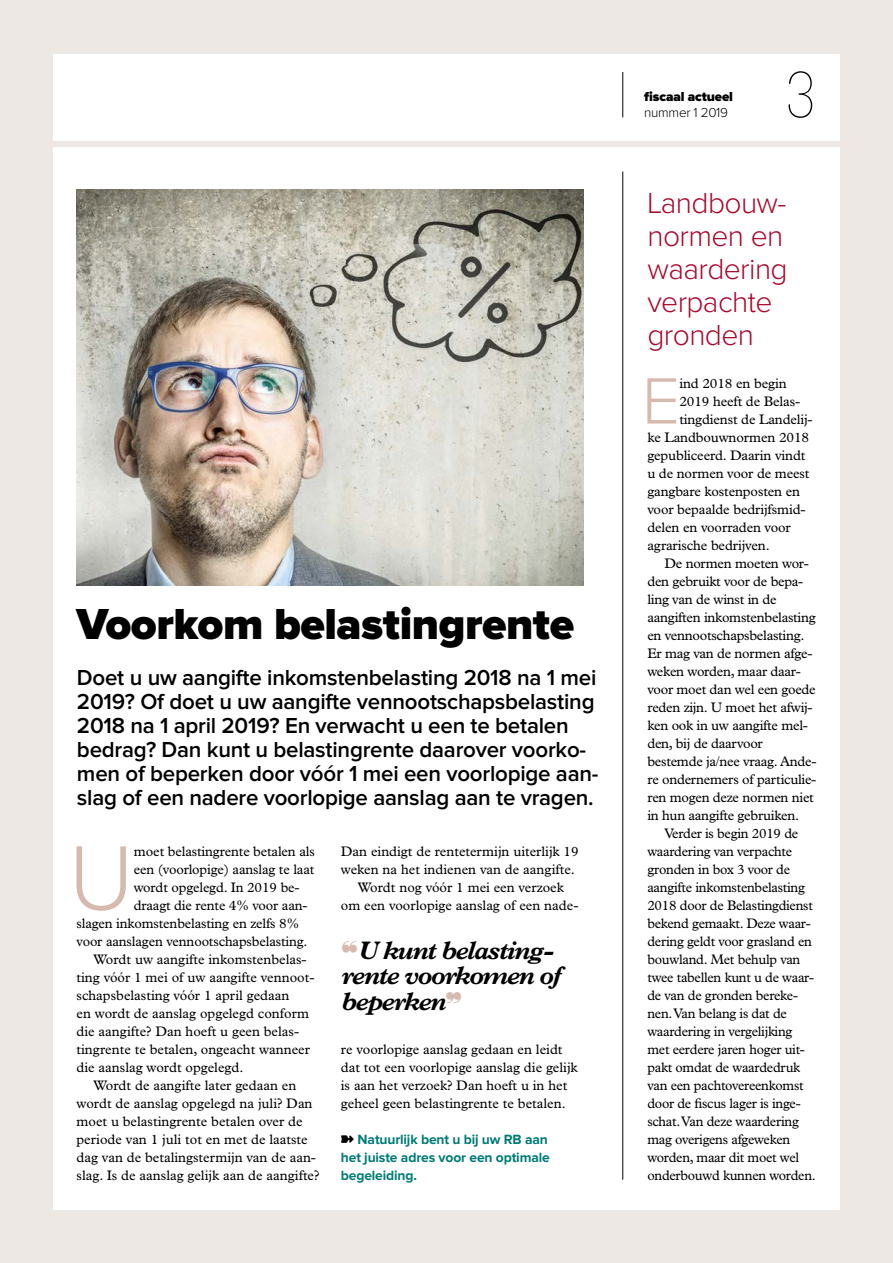
<style>
.page{position:relative;width:893px;height:1263px;background:#eee8e4}
.page>*{position:absolute;margin:0;border:0;box-sizing:border-box;transform-origin:0 0}
.t1{font:300 94.8px "Proxima Nova";color:#d6baae}
.t2{font:300 67.8px "Proxima Nova";color:#d6baae}
.t3{font:100 63px "Glypha LT Std";color:#000}
.t4{font:900 45px "Proxima Nova";letter-spacing:-.01em;color:#000}
.t5{font:300 30px/33px "Proxima Nova";letter-spacing:-.02em;color:#aa0a2f}
.t6{font:italic 700 25.5px/25.5px "Plantin Std";letter-spacing:-.05em;color:#000}
.t7{font:600 22.5px/24px "Proxima Nova";letter-spacing:-.01em;color:#000}
.t8{font:13.8px/18px "Plantin Std";letter-spacing:-.01em;color:#000;text-align:center}
.t9{font:700 13.8px/18px "Proxima Nova";letter-spacing:-.01em;color:#007b76}
.t10{font:900 13.5px/16.5px "Proxima Nova";letter-spacing:-.01em;color:#000}
.s1{color:#d6baae}
.s2{font-weight:300}
</style>
<div class="page">
<div style="left:53px;top:54px;width:787px;height:1156px;background:#fff"></div>
<div style="left:0;top:141px;width:893px;height:6px;background:#eee8e4"></div>
<img style="left:77px;top:189px;width:507px;height:396px">
<hr style="left:622px;top:72px;width:1px;height:45px;background:#000">
<hr style="left:622px;top:171px;width:1px;height:1008px;background:#000">
<p class="t4" style="left:77px;top:603px;width:499px">Voorkom belastingrente</p>
<p class="t7" style="left:77px;top:666px;width:523px">Doet u uw aangifte inkomstenbelasting 2018 na 1 mei 2019? Of doet u uw aangifte vennootschapsbelasting 2018 na 1 april 2019? En verwacht u een te betalen bedrag? Dan kunt u belastingrente daarover voorko&shy;men of beperken door vóór 1 mei een voorlopige aan&shy;slag of een nadere voorlopige aanslag aan te vragen.</p>
<p class="t1" style="left:69px;top:835px;width:67px">U</p>
<p class="t8" style="left:134px;top:842px;width:183px">moet belastingrente betalen als</p>
<p class="t8" style="left:134px;top:860px;width:182px">een (voorlopige) aanslag te laat</p>
<p class="t8" style="left:134px;top:878px;width:167px">wordt opgelegd. In 2019 be-</p>
<p class="t8" style="left:134px;top:896px;width:175px">draagt die rente 4% voor aan-</p>
<p class="t8" style="left:77px;top:914px;width:224px">slagen inkomstenbelasting en zelfs 8%</p>
<p class="t8" style="left:77px;top:932px;width:233px">voor aanslagen vennootschapsbelasting.</p>
<p class="t8" style="left:94px;top:950px;width:215px">Wordt uw aangifte inkomstenbelas-</p>
<p class="t8" style="left:77px;top:968px;width:239px">ting vóór 1 mei of uw aangifte vennoot-</p>
<p class="t8" style="left:77px;top:986px;width:214px">schapsbelasting vóór 1 april gedaan</p>
<p class="t8" style="left:77px;top:1004px;width:234px">en wordt de aanslag opgelegd conform</p>
<p class="t8" style="left:77px;top:1022px;width:224px">die aangifte? Dan hoeft u geen belas-</p>
<p class="t8" style="left:77px;top:1040px;width:235px">tingrente te betalen, ongeacht wanneer</p>
<p class="t8" style="left:77px;top:1058px;width:168px">die aanslag wordt opgelegd.</p>
<p class="t8" style="left:94px;top:1076px;width:204px">Wordt de aangifte later gedaan en</p>
<p class="t8" style="left:77px;top:1094px;width:238px">wordt de aanslag opgelegd na juli? Dan</p>
<p class="t8" style="left:77px;top:1112px;width:228px">moet u belastingrente betalen over de</p>
<p class="t8" style="left:77px;top:1130px;width:233px">periode van 1 juli tot en met de laatste</p>
<p class="t8" style="left:77px;top:1148px;width:241px">dag van de betalingstermijn van de aan-</p>
<p class="t8" style="left:77px;top:1166px;width:244px">slag. Is de aanslag gelijk aan de aangifte?</p>
<p class="t8" style="left:341px;top:842px;width:239px">Dan eindigt de rentetermijn uiterlijk 19 weken na het indienen van de aangifte.<br>Wordt nog vóór 1 mei een verzoek<br>om een voorlopige aanslag of een nade-</p>
<p class="t6" style="left:341px;top:937px;width:221px"><span class="s1">❝</span>U kunt belasting&shy;rente voorkomen of beperken</p>
<p class="t8" style="left:341px;top:1040px;width:238px;text-align:left">re voorlopige aanslag gedaan en leidt dat tot een voorlopige aanslag die gelijk is aan het verzoek? Dan hoeft u in het geheel geen belastingrente te betalen.</p>
<p class="t9" style="left:341px;top:1130px;width:210px;text-indent:17px">Natuurlijk bent u bij uw RB aan het juiste adres voor een optimale begeleiding.</p>
<p class="t10" style="left:644px;top:89px;width:90px">fiscaal actueel <span class="s2">nummer 1 2019</span></p>
<p class="t3" style="left:785px;top:58px;width:33px">3</p>
<p class="t5" style="left:647px;top:188px;width:142px">Landbouw&shy;normen en waardering verpachte gronden</p>
<p class="t2" style="left:642px;top:370px;width:40px">E</p>
<p class="t8" style="left:679px;top:374px;width:109px">ind 2018 en begin</p>
<p class="t8" style="left:679px;top:392px;width:122px">2019 heeft de Belas-</p>
<p class="t8" style="left:679px;top:410px;width:135px">tingdienst de Landelij-</p>
<p class="t8" style="left:647px;top:428px;width:163px">ke Landbouwnormen 2018</p>
<p class="t8" style="left:647px;top:446px;width:160px">gepubliceerd. Daarin vindt</p>
<p class="t8" style="left:647px;top:464px;width:164px">u de normen voor de meest</p>
<p class="t8" style="left:647px;top:482px;width:154px">gangbare kostenposten en</p>
<p class="t8" style="left:647px;top:500px;width:160px">voor bepaalde bedrijfsmid-</p>
<p class="t8" style="left:647px;top:518px;width:145px">delen en voorraden voor</p>
<p class="t8" style="left:647px;top:536px;width:124px">agrarische bedrijven.</p>
<p class="t8" style="left:664px;top:554px;width:146px">De normen moeten wor-</p>
<p class="t8" style="left:647px;top:572px;width:157px">den gebruikt voor de bepa-</p>
<p class="t8" style="left:647px;top:590px;width:131px">ling van de winst in de</p>
<p class="t8" style="left:647px;top:608px;width:170px">aangiften inkomstenbelasting</p>
<p class="t8" style="left:647px;top:626px;width:159px">en vennootschapsbelasting.</p>
<p class="t8" style="left:647px;top:644px;width:167px">Er mag van de normen afge-</p>
<p class="t8" style="left:647px;top:662px;width:155px">weken worden, maar daar-</p>
<p class="t8" style="left:647px;top:680px;width:170px">voor moet dan wel een goede</p>
<p class="t8" style="left:647px;top:698px;width:167px">reden zijn. U moet het afwij-</p>
<p class="t8" style="left:647px;top:716px;width:162px">ken ook in uw aangifte mel-</p>
<p class="t8" style="left:647px;top:734px;width:117px">den, bij de daarvoor</p>
<p class="t8" style="left:647px;top:752px;width:170px">bestemde ja/nee vraag. Ande-</p>
<p class="t8" style="left:647px;top:770px;width:170px">re ondernemers of particulie-</p>
<p class="t8" style="left:647px;top:788px;width:168px">ren mogen deze normen niet</p>
<p class="t8" style="left:647px;top:806px;width:153px">in hun aangifte gebruiken.</p>
<p class="t8" style="left:664px;top:824px;width:135px">Verder is begin 2019 de</p>
<p class="t8" style="left:647px;top:842px;width:146px">waardering van verpachte</p>
<p class="t8" style="left:647px;top:860px;width:144px">gronden in box 3 voor de</p>
<p class="t8" style="left:647px;top:878px;width:159px">aangifte inkomstenbelasting</p>
<p class="t8" style="left:647px;top:896px;width:167px">2018 door de Belastingdienst</p>
<p class="t8" style="left:647px;top:914px;width:165px">bekend gemaakt. Deze waar-</p>
<p class="t8" style="left:647px;top:932px;width:166px">dering geldt voor grasland en</p>
<p class="t8" style="left:647px;top:950px;width:154px">bouwland. Met behulp van</p>
<p class="t8" style="left:647px;top:968px;width:168px">twee tabellen kunt u de waar-</p>
<p class="t8" style="left:647px;top:986px;width:152px">de van de gronden bereke-</p>
<p class="t8" style="left:647px;top:1004px;width:141px">nen. Van belang is dat de</p>
<p class="t8" style="left:647px;top:1022px;width:146px">waardering in vergelijking</p>
<p class="t8" style="left:647px;top:1040px;width:159px">met eerdere jaren hoger uit-</p>
<p class="t8" style="left:647px;top:1058px;width:154px">pakt omdat de waardedruk</p>
<p class="t8" style="left:647px;top:1076px;width:158px">van een pachtovereenkomst</p>
<p class="t8" style="left:647px;top:1094px;width:155px">door de fiscus lager is inge-</p>
<p class="t8" style="left:647px;top:1112px;width:153px">schat. Van deze waardering</p>
<p class="t8" style="left:647px;top:1130px;width:144px">mag overigens afgeweken</p>
<p class="t8" style="left:647px;top:1148px;width:153px">worden, maar dit moet wel</p>
<p class="t8" style="left:647px;top:1166px;width:170px">onderbouwd kunnen worden.</p>
</div>
